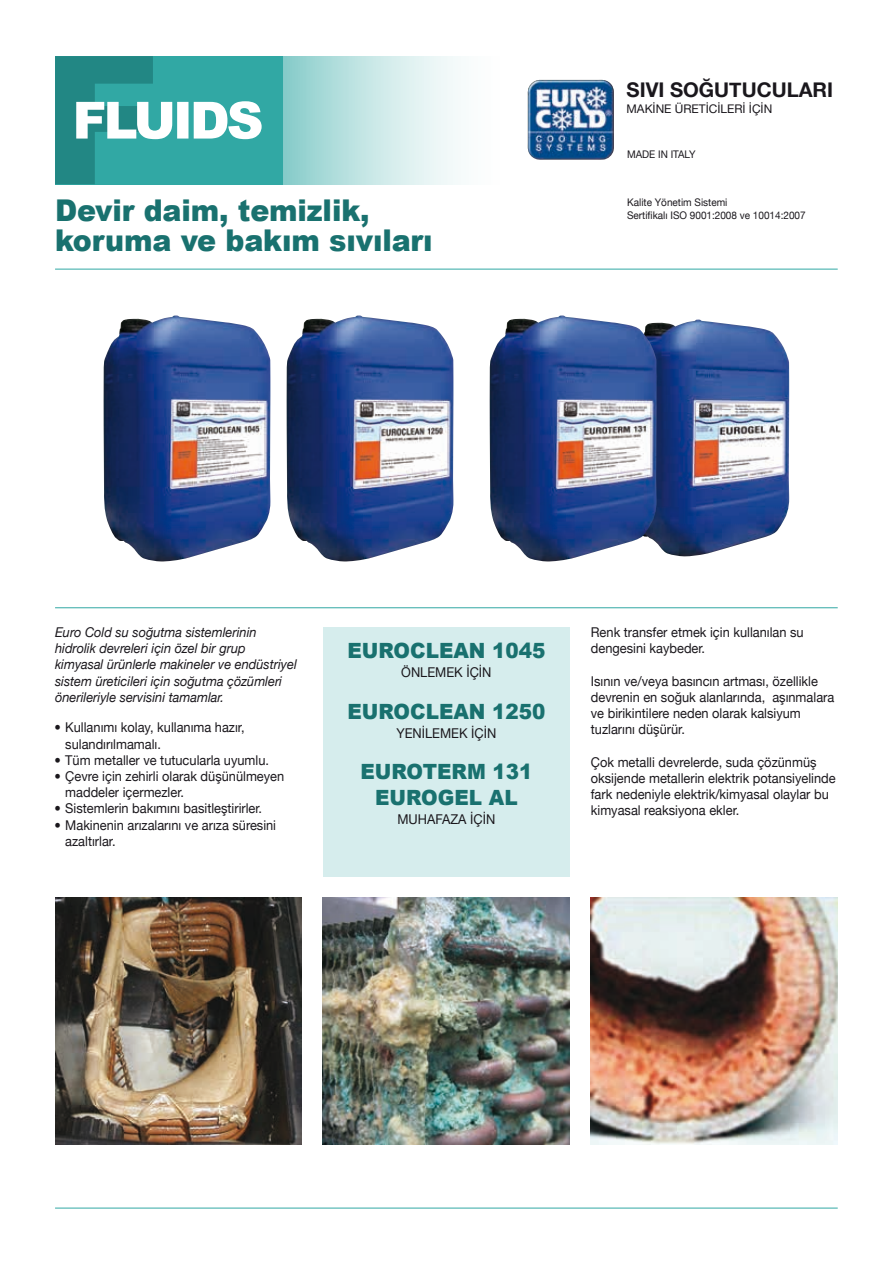
<style>
.page{position:relative;width:893px;height:1263px;background:#fff}
.page>*{position:absolute;margin:0;border:0;box-sizing:border-box;transform-origin:0 0}
.t1{font:900 30px/30px "Arial";letter-spacing:-.005em;color:#19716f;scale:.95 1}
.t2{font:900 21px/25.2px "Arial";color:#19716f;text-align:center;scale:.95 1}
.t3{font:700 20.25px "Helvetica Neue";color:#1a171c}
.t4{font:13.5px/16.2px "Helvetica Neue";color:#1a171c;scale:.95 1}
.t5{font:italic 13.5px/16.2px "Helvetica Neue";color:#1a171c;scale:.95 1}
.t6{font:11.85px "Helvetica Neue";color:#1a171c}
.t7{font:10.5px/12.6px "Helvetica Neue";color:#1a171c;scale:.95 1}
</style>
<div class="page">
<div style="left:323px;top:627px;width:247px;height:250px;background:#d6eded"></div>
<hr style="left:55px;top:1208px;width:783px;height:1px;background:#31a8a4">
<div style="left:283px;top:56px;width:228px;height:128px;background:linear-gradient(to right,#92d1cf,#fff)"></div>
<div style="left:55px;top:56px;width:228px;height:128px;background:#31a8a4"></div>
<hr style="left:55px;top:607px;width:783px;height:1px;background:#31a8a4">
<hr style="left:55px;top:269px;width:783px;height:1px;background:#31a8a4">
<svg style="left:55px;top:56px;width:207px;height:128px"></svg>
<img style="left:55px;top:898px;width:247px;height:246px">
<img style="left:591px;top:898px;width:246px;height:246px">
<img style="left:323px;top:898px;width:247px;height:246px">
<img style="left:657px;top:319px;width:132px;height:237px">
<img style="left:490px;top:315px;width:167px;height:247px">
<img style="left:286px;top:315px;width:168px;height:247px">
<img style="left:103px;top:315px;width:167px;height:247px">
<img style="left:528px;top:80px;width:86px;height:80px">
<h1 class="t1" style="left:55px;top:195px;width:399px">Devir daim, temizlik, koruma ve bakım sıvıları</h1>
<h3 class="t3" style="left:627px;top:71px;width:208px">SIVI SOĞUTUCULARI</h3>
<p class="t6" style="left:627px;top:99px;width:147px">MAKİNE ÜRETİCİLERİ İÇİN</p>
<p class="t7" style="left:627px;top:147px;width:73px">MADE IN ITALY</p>
<p class="t7" style="left:627px;top:196px;width:189px">Kalite Yönetim Sistemi<br>Sertifikalı ISO 9001:2008 ve 10014:2007</p>
<p class="t5" style="left:55px;top:623px;width:256px">Euro Cold su soğutma sistemlerinin hidrolik devreleri için özel bir grup kimyasal ürünlerle makineler ve endüstriyel sistem üreticileri için soğutma çözümleri önerileriyle servisini tamamlar.</p>
<p class="t4" style="left:65px;top:718px;width:190px;text-indent:-11px">• Kullanımı kolay, kullanıma hazır, sulandırılmamalı.</p>
<p class="t4" style="left:55px;top:751px;width:227px">• Tüm metaller ve tutucularla uyumlu.</p>
<p class="t4" style="left:65px;top:767px;width:232px;text-indent:-11px">• Çevre için zehirli olarak düşünülmeyen maddeler içermezler.</p>
<p class="t4" style="left:55px;top:799px;width:220px">• Sistemlerin bakımını basitleştirirler.</p>
<p class="t4" style="left:65px;top:816px;width:223px;text-indent:-11px">• Makinenin arızalarını ve arıza süresini azaltırlar.</p>
<h2 class="t2" style="left:347px;top:637px;width:210px">EUROCLEAN 1045</h2>
<p class="t4" style="left:401px;top:663px;width:97px">ÖNLEMEK İÇİN</p>
<h2 class="t2" style="left:347px;top:698px;width:210px">EUROCLEAN 1250</h2>
<p class="t4" style="left:396px;top:724px;width:107px">YENİLEMEK İÇİN</p>
<h2 class="t2" style="left:360px;top:759px;width:183px">EUROTERM 131<br>EUROGEL AL</h2>
<p class="t4" style="left:397px;top:810px;width:104px">MUHAFAZA İÇİN</p>
<p class="t4" style="left:591px;top:623px;width:226px">Renk transfer etmek için kullanılan su dengesini kaybeder.</p>
<p class="t4" style="left:591px;top:672px;width:258px">Isının ve/veya basıncın artması, özellikle devrenin en soğuk alanlarında, aşınmalara ve birikintilere neden olarak kalsiyum tuzlarını düşürür.</p>
<p class="t4" style="left:591px;top:753px;width:259px">Çok metalli devrelerde, suda çözünmüş oksijende metallerin elektrik potansiyelinde fark nedeniyle elektrik/kimyasal olaylar bu kimyasal reaksiyona ekler.</p>
</div>
